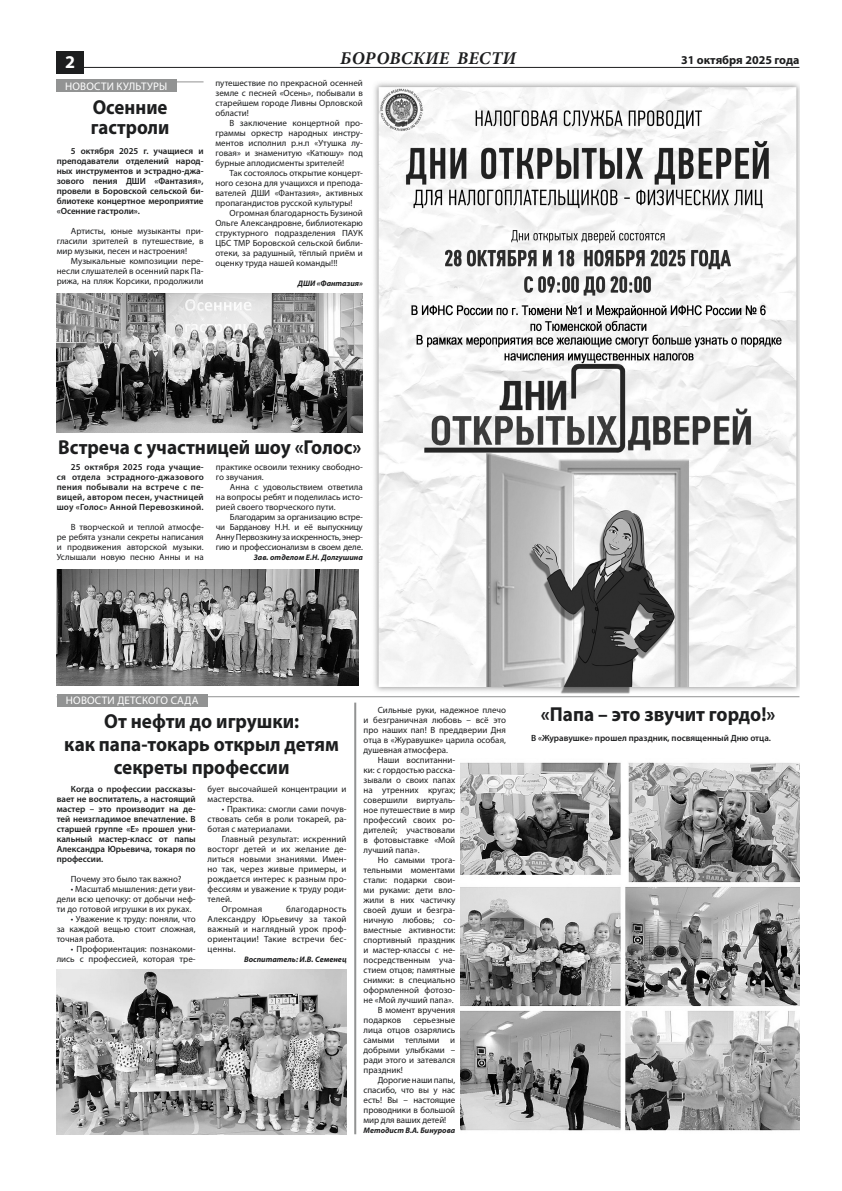
<style>
.page{position:relative;width:842px;height:1191px;background:#fff}
.page>*{position:absolute;margin:0;border:0;box-sizing:border-box;transform-origin:0 0}
.t1{font:700 20.2px/23px "Myriad Pro";color:#1d1e1f;text-align:center;scale:.95 1}
.t2{font:700 20.2px/20px "Myriad Pro";color:#1d1e1f;scale:.93 1}
.t3{font:italic 700 18px "Minion Pro";letter-spacing:.01em;color:#1d1e1f}
.t4{font:700 18px "Myriad Pro";color:#fff}
.t5{font:700 12px "Myriad Pro";color:#1d1e1f}
.t6{font:11px "Myriad Pro";letter-spacing:.02em;color:#fff}
.t7{font:9px/10px "Myriad Pro";color:#1d1e1f;text-align:justify}
.t8{font:600 9px/10px "Myriad Pro";color:#1d1e1f;text-align:justify}
.t9{font:9px "Myriad Pro Regular 3";color:#1d1e1f}
.t10{font:9px "Myriad Pro";letter-spacing:.02em;color:#1d1e1f}
.t11{font:italic 700 8px "Myriad Pro";color:#1d1e1f}
.s1{font-family:"Myriad Pro"}
</style>
<div class="page">
<hr style="left:57px;top:67px;width:742px;height:1px;background:#1d1e1f">
<div style="left:57px;top:51px;width:27px;height:22px;background:#1d1e1f"></div>
<img style="left:374px;top:83px;width:425px;height:611px">
<hr style="left:57px;top:696px;width:742px;height:1px;background:#929393">
<div style="left:57px;top:694px;width:151px;height:13px;background:#929393"></div>
<img style="left:57px;top:969px;width:290px;height:165px">
<img style="left:461px;top:762px;width:338px;height:369px">
<img style="left:57px;top:570px;width:302px;height:115px">
<hr style="left:57px;top:81px;width:147px;height:1px;background:#929393">
<div style="left:57px;top:79px;width:120px;height:13px;background:#929393"></div>
<img style="left:57px;top:293px;width:306px;height:139px">
<hr style="left:354px;top:702px;width:2px;height:432px;background:#929393">
<h2 class="t4" style="left:65px;top:50px;width:11px">2</h2>
<h2 class="t3" style="left:340px;top:46px;width:177px">БОРОВСКИЕ ВЕСТИ</h2>
<h3 class="t5" style="left:681px;top:52px;width:120px">31 октября 2025 года</h3>
<p class="t6" style="left:65px;top:79px;width:104px">НОВОСТИ КУЛЬТУРЫ</p>
<h1 class="t2" style="left:91px;top:96px;width:86px">Осенние гастроли</h1>
<p class="t8" style="left:57px;top:146px;width:148px;text-indent:14px">5 октября 2025 г. учащиеся и преподаватели отделений народ&shy;ных инструментов и эстрадно-джа&shy;зового пения ДШИ «Фантазия», провели в Боровской сельской би&shy;блиотеке концертное мероприятие «Осенние гастроли».</p>
<p class="t7" style="left:57px;top:226px;width:148px;text-indent:14px">Артисты, юные музыканты при&shy;гласили зрителей в путешествие, в мир музыки, песен и настроения!</p>
<p class="t7" style="left:57px;top:256px;width:148px;text-indent:14px">Музыкальные композиции пере&shy;несли слушателей в осенний парк Па&shy;рижа, на пляж Корсики, продолжили</p>
<p class="t7" style="left:215px;top:78px;width:149px">путешествие по прекрасной осенней земле с песней «Осень», побывали в старейшем городе Ливны Орловской области!</p>
<p class="t7" style="left:215px;top:118px;width:149px;text-indent:14px">В заключение концертной про&shy;граммы оркестр народных инстру&shy;ментов исполнил р.н.п «Утушка лу&shy;говая» и знаменитую «Катюшу» под бурные аплодисменты зрителей!</p>
<p class="t7" style="left:215px;top:168px;width:149px;text-indent:14px">Так состоялось открытие концерт&shy;ного сезона для учащихся и препода&shy;вателей ДШИ «Фантазия», активных пропагандистов русской культуры!</p>
<p class="t7" style="left:215px;top:208px;width:149px;text-indent:14px">Огромная благодарность Бузиной Ольге Александровне, библиотекарю структурного подразделения ПАУК ЦБС ТМР Боровской сельской библи&shy;отеки, за радушный, тёплый приём и оценку труда нашей команды!!!</p>
<p class="t11" style="left:298px;top:278px;width:67px">ДШИ «Фантазия»</p>
<h1 class="t1" style="left:58px;top:435px;width:321px">Встреча с участницей шоу «Голос»</h1>
<p class="t8" style="left:57px;top:462px;width:149px;text-indent:14px">25 октября 2025 года учащие&shy;ся отдела эстрадного-джазового пения побывали на встрече с пе&shy;вицей, автором песен, участницей шоу «Голос» Анной Перевозкиной.</p>
<p class="t7" style="left:57px;top:522px;width:149px;text-indent:14px">В творческой и теплой атмосфе&shy;ре ребята узнали секреты написания и продвижения авторской музыки.<br>Услышали новую песню Анны и на</p>
<p class="t7" style="left:216px;top:462px;width:149px">практике освоили технику свободно&shy;го звучания.</p>
<p class="t7" style="left:216px;top:482px;width:149px;text-indent:14px">Анна с удовольствием ответила на вопросы ребят и поделилась исто&shy;рией своего творческого пути.</p>
<p class="t7" style="left:216px;top:512px;width:149px;text-indent:14px">Благодарим за организацию встре&shy;чи Барданову Н.Н. и её выпускницу Анну Первозкину за искренность, энер&shy;гию и профессионализм в своем деле.</p>
<p class="t11" style="left:254px;top:552px;width:110px">Зав. отделом Е.Н. Долгушина</p>
<p class="t6" style="left:66px;top:694px;width:134px">НОВОСТИ ДЕТСКОГО САДА</p>
<p class="t7" style="left:378px;top:704px;width:130px">Сильные руки, надежное плечо</p>
<p class="t7" style="left:364px;top:714px;width:144px">и безграничная любовь – всё это</p>
<p class="t7" style="left:364px;top:724px;width:144px">про наших пап! В преддверии Дня</p>
<p class="t7" style="left:364px;top:734px;width:144px">отца в «Журавушке» царила особая,</p>
<p class="t7" style="left:364px;top:744px;width:86px">душевная атмосфера.</p>
<p class="t7" style="left:378px;top:754px;width:79px">Наши воспитанни-</p>
<p class="t7" style="left:364px;top:764px;width:93px">ки: с гордостью расска-</p>
<p class="t7" style="left:364px;top:774px;width:93px">зывали о своих папах</p>
<p class="t7" style="left:364px;top:784px;width:93px">на утренних кругах;</p>
<p class="t7" style="left:364px;top:794px;width:93px">совершили виртуаль-</p>
<p class="t7" style="left:364px;top:804px;width:93px">ное путешествие в мир</p>
<p class="t7" style="left:364px;top:814px;width:93px">профессий своих ро-</p>
<p class="t7" style="left:364px;top:824px;width:93px">дителей; участвовали</p>
<p class="t7" style="left:364px;top:834px;width:93px">в фотовыставке «Мой</p>
<p class="t7" style="left:364px;top:844px;width:57px">лучший папа».</p>
<p class="t7" style="left:378px;top:854px;width:79px">Но самыми трога-</p>
<p class="t7" style="left:364px;top:864px;width:93px">тельными моментами</p>
<p class="t7" style="left:364px;top:874px;width:93px">стали: подарки свои-</p>
<p class="t7" style="left:364px;top:884px;width:93px">ми руками: дети вло-</p>
<p class="t7" style="left:364px;top:894px;width:93px">жили в них частичку</p>
<p class="t7" style="left:364px;top:904px;width:93px">своей души и безгра-</p>
<p class="t7" style="left:364px;top:914px;width:93px">ничную любовь; со-</p>
<p class="t7" style="left:364px;top:924px;width:93px">вместные активности:</p>
<p class="t7" style="left:364px;top:934px;width:93px">спортивный праздник</p>
<p class="t7" style="left:364px;top:944px;width:93px">и мастер-классы с не-</p>
<p class="t7" style="left:364px;top:954px;width:93px">посредственным уча-</p>
<p class="t7" style="left:364px;top:964px;width:93px">стием отцов; памятные</p>
<p class="t7" style="left:364px;top:974px;width:93px">снимки: в специально</p>
<p class="t7" style="left:364px;top:984px;width:93px">оформленной фотозо-</p>
<p class="t7" style="left:364px;top:994px;width:92px">не «Мой лучший папа».</p>
<p class="t7" style="left:378px;top:1004px;width:79px">В момент вручения</p>
<p class="t7" style="left:364px;top:1014px;width:39px">подарков</p>
<h1 class="t1" style="left:64px;top:709px;width:291px">От нефти до игрушки:<br>как папа-токарь открыл детям секреты профессии</h1>
<h1 class="t1" style="left:541px;top:702px;width:248px">«Папа – это звучит гордо!»</h1>
<p class="t8" style="left:531px;top:732px;width:241px">В «Журавушке» прошел праздник, посвященный Дню отца.</p>
<p class="t7" style="left:208px;top:783px;width:140px">бует высочайшей концентрации и мастерства.</p>
<p class="t9" style="left:222px;top:803px;width:126px">• Практика: смогли сами почув<span class="s1">-</span></p>
<p class="t7" style="left:208px;top:813px;width:140px">ствовать себя в роли токарей, ра&shy;ботая с материалами.</p>
<p class="t7" style="left:222px;top:833px;width:126px">Главный результат: искренний</p>
<p class="t7" style="left:208px;top:843px;width:140px">восторг детей и их желание де-</p>
<p class="t7" style="left:208px;top:853px;width:140px">литься новыми знаниями. Имен-</p>
<p class="t7" style="left:208px;top:863px;width:140px">но так, через живые примеры, и</p>
<p class="t7" style="left:208px;top:873px;width:140px">рождается интерес к разным про-</p>
<p class="t7" style="left:208px;top:883px;width:140px">фессиям и уважение к труду роди-</p>
<p class="t7" style="left:208px;top:893px;width:26px">телей.</p>
<p class="t10" style="left:222px;top:903px;width:42px">Огромная</p>
<p class="t8" style="left:57px;top:783px;width:140px;text-indent:14px">Когда о профессии рассказы&shy;вает не воспитатель, а настоящий мастер – это производит на де&shy;тей неизгладимое впечатление. В старшей группе «Е» прошел уни&shy;кальный мастер-класс от папы Александра Юрьевича, токаря по профессии.</p>
<p class="t7" style="left:71px;top:873px;width:112px">Почему это было так важно?</p>
<p class="t9" style="left:71px;top:883px;width:126px">• Масштаб мышления: дети уви<span class="s1">-</span></p>
<p class="t7" style="left:57px;top:893px;width:140px">дели всю цепочку: от добычи неф&shy;ти до готовой игрушки в их руках.</p>
<p class="t9" style="left:71px;top:913px;width:126px">• Уважение к труду: поняли, что</p>
<p class="t7" style="left:57px;top:923px;width:140px">за каждой вещью стоит сложная, точная работа.</p>
<p class="t9" style="left:71px;top:943px;width:126px">• Профориентация: познакоми<span class="s1">-</span></p>
<p class="t7" style="left:57px;top:953px;width:140px">лись с профессией, которая тре-</p>
<p class="t7" style="left:208px;top:903px;width:140px;text-indent:79px">благодарность Александру Юрьевичу за такой важный и наглядный урок проф&shy;ориентации! Такие встречи бес&shy;ценны.</p>
<p class="t11" style="left:244px;top:953px;width:104px">Воспитатель: И.В. Семенец</p>
<p class="t7" style="left:364px;top:1014px;width:93px;text-indent:50px">серьезные лица отцов озарялись самыми теплыми и добрыми улыбками – ради этого и затевался праздник!</p>
<p class="t7" style="left:364px;top:1074px;width:93px;text-indent:14px">Дорогие наши папы, спасибо, что вы у нас есть! Вы – настоящие проводники в большой мир для ваших детей!</p>
<p class="t11" style="left:364px;top:1125px;width:93px">Методист В.А. Бинурова</p>
</div>
